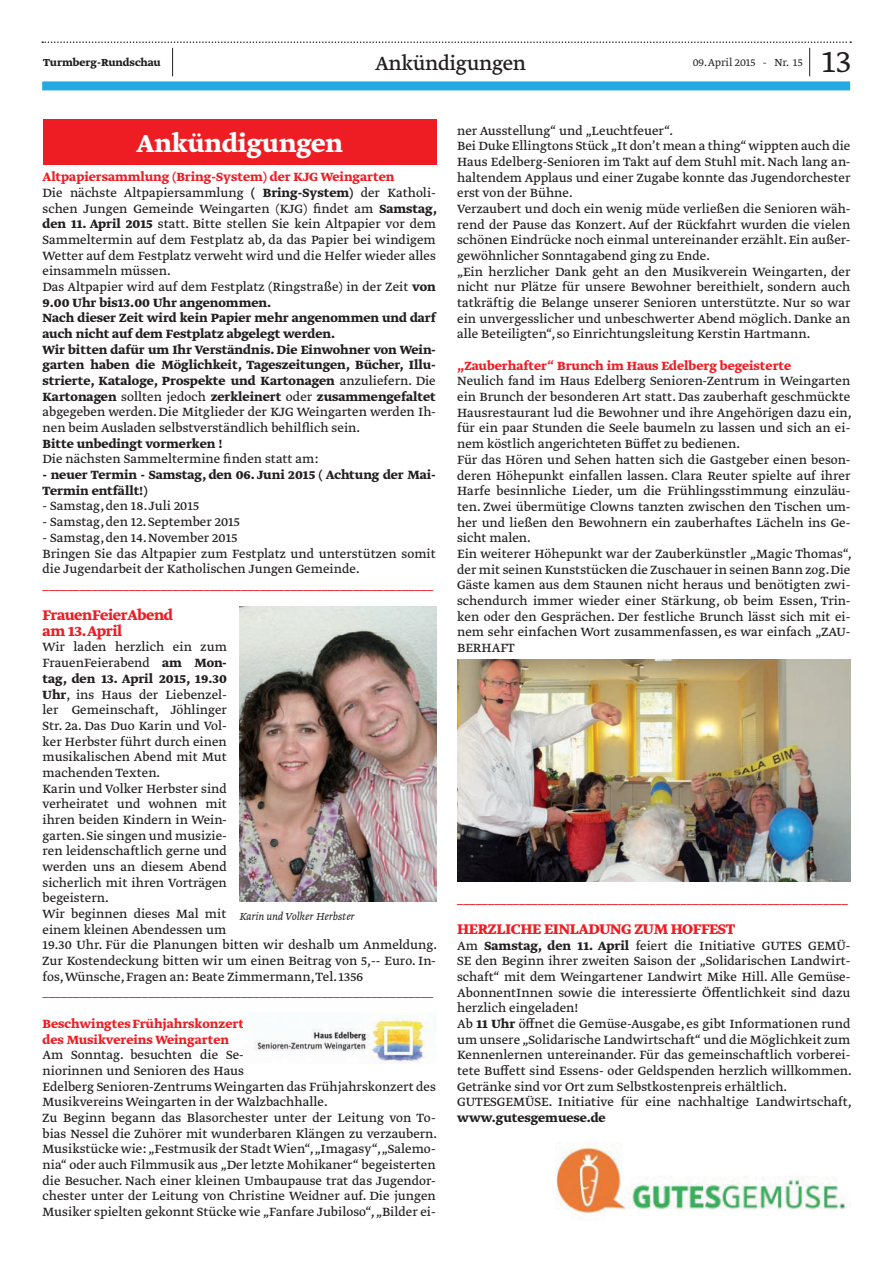
<style>
.page{position:relative;width:893px;height:1263px;background:#fff}
.page>*{position:absolute;margin:0;border:0;box-sizing:border-box;transform-origin:0 0}
.t1{font:300 36px "Greta Text Std";color:#231f20}
.t2{font:700 28.5px "Greta Text Std";color:#fff}
.t3{font:22.5px "Greta Text Std";letter-spacing:-.015em;color:#231f20}
.t4{font:700 16.5px/15.8px "Greta Text Std";letter-spacing:-.02em;color:#ee1d23}
.t5{font:14.1px/15.8px "Greta Text Std Regular Min";color:#231f20}
.t6{font:700 14.1px/15.8px "Greta Text Std";color:#231f20}
.t7{font:14.1px "Greta Text Std Regular Min";color:#ee1d23}
.t8{font:700 14.1px/15.8px "Greta Text Std";color:#ee1d23}
.t9{font:italic 300 12px "Greta Text Std";color:#231f20}
.t10{font:700 12px "Greta Text Std";color:#231f20}
.t11{font:300 12px "Greta Text Std";color:#231f20}
.s1{font-family:"Greta Text Std";font-weight:700}
.s2{font-family:"Greta Text Std Regular Min";font-weight:400}
</style>
<div class="page">
<div style="left:42px;top:81px;width:808px;height:9px;background:#24aae1"></div>
<svg style="left:42px;top:41px;width:809px;height:35px"></svg>
<div style="left:43px;top:119px;width:393px;height:45px;background:#ee1d23"></div>
<img style="left:240px;top:607px;width:196px;height:294px">
<img style="left:254px;top:1017px;width:173px;height:46px">
<img style="left:457px;top:660px;width:393px;height:221px">
<img style="left:556px;top:1143px;width:294px;height:77px">
<p class="t10" style="left:43px;top:56px;width:119px">Turmberg-Rundschau</p>
<h3 class="t3" style="left:375px;top:50px;width:152px">Ankündigungen</h3>
<p class="t11" style="left:693px;top:56px;width:111px">09. April 2015 - Nr. 15</p>
<h1 class="t1" style="left:822px;top:41px;width:31px">13</h1>
<h2 class="t2" style="left:137px;top:126px;width:208px">Ankündigungen</h2>
<p class="t8" style="left:43px;top:170px;width:353px">Altpapiersammlung (Bring-System) der KJG Weingarten</p>
<p class="t5" style="left:43px;top:185px;width:396px">Die nächste Altpapiersammlung <span class="s1">( Bring-System)</span> der Katholi&shy;schen Jungen Gemeinde Weingarten (KJG) findet am <span class="s1">Samstag, den 11. April 2015</span> statt. Bitte stellen Sie kein Altpapier vor dem Sammeltermin auf dem Festplatz ab, da das Papier bei windigem Wetter auf dem Festplatz verweht wird und die Helfer wieder alles einsammeln müssen.<br>Das Altpapier wird auf dem Festplatz (Ringstraße) in der Zeit <span class="s1">von</span></p>
<p class="t6" style="left:43px;top:295px;width:395px">9.00 Uhr bis13.00 Uhr angenommen.<br>Nach dieser Zeit wird kein Papier mehr angenommen und darf auch nicht auf dem Festplatz abgelegt werden.<br>Wir bitten dafür um Ihr Verständnis. Die Einwohner von Wein&shy;garten haben die Möglichkeit, Tageszeitungen, Bücher, Illu&shy;strierte, Kataloge, Prospekte und Kartonagen <span class="s2">anzuliefern. Die </span>Kartonagen <span class="s2">sollten jedoch</span> zerkleinert <span class="s2">oder</span> zusammengefaltet</p>
<p class="t5" style="left:43px;top:405px;width:395px">abgegeben werden. Die Mitglieder der KJG Weingarten werden Ih&shy;nen beim Ausladen selbstverständlich behilflich sein.</p>
<p class="t6" style="left:43px;top:436px;width:182px">Bitte unbedingt vormerken !</p>
<p class="t5" style="left:43px;top:452px;width:277px">Die nächsten Sammeltermine finden statt am:</p>
<p class="t6" style="left:43px;top:468px;width:395px">- neuer Termin - Samstag, den 06. Juni 2015 ( Achtung der Mai-<br>Termin entfällt!)</p>
<p class="t5" style="left:43px;top:499px;width:158px">- Samstag, den 18. Juli 2015</p>
<p class="t5" style="left:43px;top:515px;width:199px">- Samstag, den 12. September 2015</p>
<p class="t5" style="left:43px;top:530px;width:395px">- Samstag, den 14. November 2015<br>Bringen Sie das Altpapier zum Festplatz und unterstützen somit die Jugendarbeit der Katholischen Jungen Gemeinde.</p>
<p class="t7" style="left:43px;top:576px;width:392px">_______________________________________________________________</p>
<p class="t4" style="left:43px;top:608px;width:132px">FrauenFeierAbend am 13.April</p>
<p class="t5" style="left:43px;top:640px;width:186px">Wir laden herzlich ein zum<br>FrauenFeierabend <span class="s1">am Mon-</span></p>
<p class="t6" style="left:43px;top:671px;width:186px">tag, den 13. April 2015, 19.30</p>
<p class="t5" style="left:43px;top:687px;width:396px"><span class="s1">Uhr</span>, ins Haus der Liebenzel-<br>ler Gemeinschaft, Jöhlinger<br>Str. 2a. Das Duo Karin und Vol-<br>ker Herbster führt durch einen<br>musikalischen Abend mit Mut<br>machenden Texten.<br>Karin und Volker Herbster sind<br>verheiratet und wohnen mit<br>ihren beiden Kindern in Wein-<br>garten. Sie singen und musizie-<br>ren leidenschaftlich gerne und<br>werden uns an diesem Abend<br>sicherlich mit ihren Vorträgen<br>begeistern.<br>Wir beginnen dieses Mal mit<br>einem kleinen Abendessen um<br>19.30 Uhr. Für die Planungen bitten wir deshalb um Anmeldung.<br>Zur Kostendeckung bitten wir um einen Beitrag von 5,-- Euro. In&shy;fos, Wünsche, Fragen an: Beate Zimmermann, Tel. 1356</p>
<p class="t7" style="left:43px;top:984px;width:392px">_______________________________________________________________</p>
<p class="t8" style="left:43px;top:1016px;width:203px">Beschwingtes Frühjahrskonzert des Musikvereins Weingarten</p>
<p class="t5" style="left:43px;top:1048px;width:396px">Am Sonntag. besuchten die Se-<br>niorinnen und Senioren des Haus<br>Edelberg Senioren-Zentrums Weingarten das Frühjahrskonzert des Musikvereins Weingarten in der Walzbachhalle.<br>Zu Beginn begann das Blasorchester unter der Leitung von To&shy;bias Nessel die Zuhörer mit wunderbaren Klängen zu verzaubern.<br>Musikstücke wie: „Festmusik der Stadt Wien“, „Imagasy“, „Salemo&shy;nia“ oder auch Filmmusik aus „Der letzte Mohikaner“ begeisterten die Besucher. Nach einer kleinen Umbaupause trat das Jugendor&shy;chester unter der Leitung von Christine Weidner auf. Die jungen Musiker spielten gekonnt Stücke wie „Fanfare Jubiloso“, „Bilder ei-</p>
<p class="t9" style="left:239px;top:909px;width:117px">Karin und Volker Herbster</p>
<p class="t5" style="left:457px;top:123px;width:395px">ner Ausstellung“ und „Leuchtfeuer“.<br>Bei Duke Ellingtons Stück „It don’t mean a thing“ wippten auch die Haus Edelberg-Senioren im Takt auf dem Stuhl mit. Nach lang an&shy;haltendem Applaus und einer Zugabe konnte das Jugendorchester erst von der Bühne.<br>Verzaubert und doch ein wenig müde verließen die Senioren wäh&shy;rend der Pause das Konzert. Auf der Rückfahrt wurden die vielen schönen Eindrücke noch einmal untereinander erzählt. Ein außer&shy;gewöhnlicher Sonntagabend ging zu Ende.<br>„Ein herzlicher Dank geht an den Musikverein Weingarten, der nicht nur Plätze für unsere Bewohner bereithielt, sondern auch tatkräftig die Belange unserer Senioren unterstützte. Nur so war ein unvergesslicher und unbeschwerter Abend möglich. Danke an alle Beteiligten“, so Einrichtungsleitung Kerstin Hartmann.</p>
<p class="t8" style="left:457px;top:358px;width:336px">„Zauberhafter“ Brunch im Haus Edelberg begeisterte</p>
<p class="t5" style="left:457px;top:374px;width:396px">Neulich fand im Haus Edelberg Senioren-Zentrum in Weingarten ein Brunch der besonderen Art statt. Das zauberhaft geschmückte Hausrestaurant lud die Bewohner und ihre Angehörigen dazu ein, für ein paar Stunden die Seele baumeln zu lassen und sich an ei&shy;nem köstlich angerichteten Büffet zu bedienen.<br>Für das Hören und Sehen hatten sich die Gastgeber einen beson&shy;deren Höhepunkt einfallen lassen. Clara Reuter spielte auf ihrer Harfe besinnliche Lieder, um die Frühlingsstimmung einzuläu&shy;ten. Zwei übermütige Clowns tanzten zwischen den Tischen um&shy;her und ließen den Bewohnern ein zauberhaftes Lächeln ins Ge&shy;sicht malen.<br>Ein weiterer Höhepunkt war der Zauberkünstler „Magic Thomas“, der mit seinen Kunststücken die Zuschauer in seinen Bann zog. Die Gäste kamen aus dem Staunen nicht heraus und benötigten zwi&shy;schendurch immer wieder einer Stärkung, ob beim Essen, Trin&shy;ken oder den Gesprächen. Der festliche Brunch lässt sich mit ei&shy;nem sehr einfachen Wort zusammenfassen, es war einfach „ZAU-BERHAFT</p>
<p class="t7" style="left:457px;top:890px;width:392px">_______________________________________________________________</p>
<p class="t4" style="left:457px;top:922px;width:280px">HERZLICHE EINLADUNG ZUM HOFFEST</p>
<p class="t5" style="left:457px;top:938px;width:396px">Am <span class="s1">Samstag, den 11. April</span> feiert die Initiative GUTES GEMÜ-SE den Beginn ihrer zweiten Saison der „Solidarischen Landwirt&shy;schaft“ mit dem Weingartener Landwirt Mike Hill. Alle Gemüse-AbonnentInnen sowie die interessierte Öffentlichkeit sind dazu herzlich eingeladen!<br>Ab <span class="s1">11 Uhr</span> öffnet die Gemüse-Ausgabe, es gibt Informationen rund um unsere „Solidarische Landwirtschaft“ und die Möglichkeit zum Kennenlernen untereinander. Für das gemeinschaftlich vorberei&shy;tete Buffett sind Essens- oder Geldspenden herzlich willkommen.<br>Getränke sind vor Ort zum Selbstkostenpreis erhältlich.<br>GUTESGEMÜSE. Initiative für eine nachhaltige Landwirtschaft,</p>
<p class="t6" style="left:457px;top:1111px;width:150px">www.gutesgemuese.de</p>
</div>
